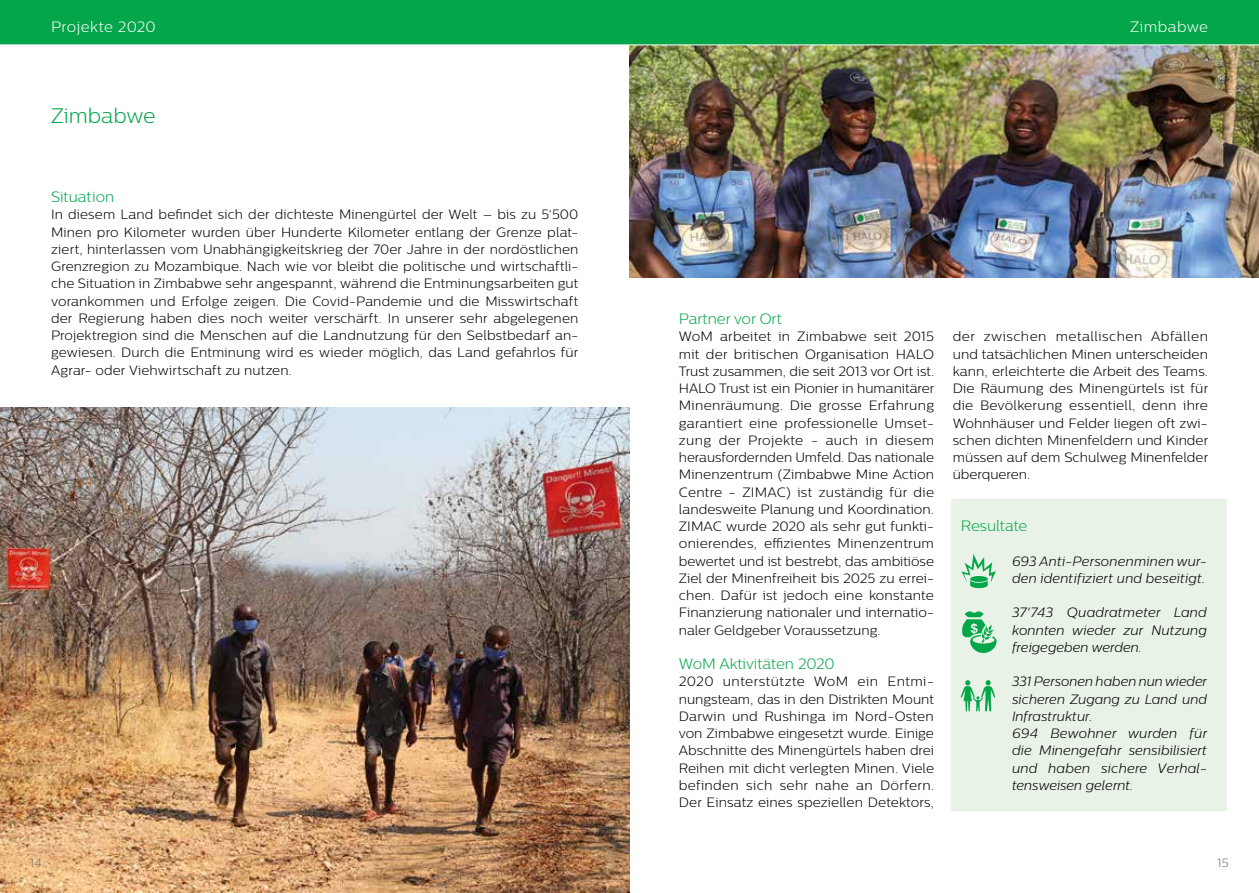
<style>
.page{position:relative;width:1259px;height:893px;background:#fff}
.page>*{position:absolute;margin:0;border:0;box-sizing:border-box;transform-origin:0 0}
.t1{font:300 21px "Centrale Sans";color:#04a64a}
.t2{font:300 15px "Centrale Sans";color:#04a64a}
.t3{font:300 15px "Centrale Sans";letter-spacing:.03em;color:#fff}
.t4{font:300 13.5px/17.2px "Centrale Sans";letter-spacing:.005em;color:#000;text-align:justify}
.t5{font:italic 300 13.5px/17.2px "Centrale Sans";letter-spacing:.005em;color:#000}
.t6{font:300 12px "Centrale Sans";color:#797765}
</style>
<div class="page">
<div style="left:951px;top:500px;width:275px;height:311px;background:#e8f2e6"></div>
<svg style="left:962px;top:611px;width:34px;height:42px"></svg>
<svg style="left:960px;top:680px;width:35px;height:31px"></svg>
<svg style="left:961px;top:554px;width:35px;height:34px"></svg>
<img style="left:629px;top:45px;width:630px;height:232px">
<img style="left:0;top:407px;width:629px;height:486px">
<div style="left:0;top:0;width:1259px;height:45px;background:#04a64a"></div>
<p class="t3" style="left:51px;top:19px;width:106px">Projekte 2020</p>
<p class="t3" style="left:1130px;top:19px;width:79px">Zimbabwe</p>
<h1 class="t1" style="left:51px;top:103px;width:106px">Zimbabwe</h1>
<p class="t2" style="left:51px;top:188px;width:65px">Situation</p>
<p class="t4" style="left:51px;top:206px;width:529px">In diesem Land befindet sich der dichteste Minengürtel der Welt – bis zu 5‘500<br>Minen pro Kilometer wurden über Hunderte Kilometer entlang der Grenze plat&shy;ziert, hinterlassen vom Unabhängigkeitskrieg der 70er Jahre in der nordöstlichen Grenzregion zu Mozambique. Nach wie vor bleibt die politische und wirtschaftli&shy;che Situation in Zimbabwe sehr angespannt, während die Entminungsarbeiten gut vorankommen und Erfolge zeigen. Die Covid-Pandemie und die Misswirtschaft der Regierung haben dies noch weiter verschärft. In unserer sehr abgelegenen Projektregion sind die Menschen auf die Landnutzung für den Selbstbedarf an&shy;gewiesen. Durch die Entminung wird es wieder möglich, das Land gefahrlos für Agrar- oder Viehwirtschaft zu nutzen.</p>
<p class="t2" style="left:679px;top:310px;width:104px">Partner vor Ort</p>
<p class="t4" style="left:679px;top:328px;width:257px">WoM arbeitet in Zimbabwe seit 2015 mit der britischen Organisation HALO Trust zusammen, die seit 2013 vor Ort ist.<br>HALO Trust ist ein Pionier in humanitärer Minenräumung. Die grosse Erfahrung garantiert eine professionelle Umset&shy;zung der Projekte - auch in diesem herausfordernden Umfeld. Das nationale Minenzentrum (Zimbabwe Mine Action Centre - ZIMAC) ist zuständig für die landesweite Planung und Koordination.<br>ZIMAC wurde 2020 als sehr gut funkti&shy;onierendes, effizientes Minenzentrum bewertet und ist bestrebt, das ambitiöse Ziel der Minenfreiheit bis 2025 zu errei&shy;chen. Dafür ist jedoch eine konstante Finanzierung nationaler und internatio&shy;naler Geldgeber Voraussetzung.</p>
<p class="t2" style="left:679px;top:655px;width:158px">WoM Aktivitäten 2020</p>
<p class="t4" style="left:679px;top:673px;width:257px">2020 unterstützte WoM ein Entmi&shy;nungsteam, das in den Distrikten Mount Darwin und Rushinga im Nord-Osten von Zimbabwe eingesetzt wurde. Einige Abschnitte des Minengürtels haben drei Reihen mit dicht verlegten Minen. Viele befinden sich sehr nahe an Dörfern.<br>Der Einsatz eines speziellen Detektors,</p>
<p class="t4" style="left:952px;top:328px;width:257px">der zwischen metallischen Abfällen und tatsächlichen Minen unterscheiden kann, erleichterte die Arbeit des Teams.<br>Die Räumung des Minengürtels ist für die Bevölkerung essentiell, denn ihre Wohnhäuser und Felder liegen oft zwi&shy;schen dichten Minenfeldern und Kinder müssen auf dem Schulweg Minenfelder überqueren.</p>
<p class="t2" style="left:961px;top:517px;width:68px">Resultate</p>
<p class="t5" style="left:1012px;top:552px;width:196px">693 Anti-Personenminen wur&shy;den identifiziert und beseitigt.</p>
<p class="t5" style="left:1012px;top:604px;width:196px;text-align:justify">37'743 Quadratmeter Land konnten wieder zur Nutzung freigegeben werden.</p>
<p class="t5" style="left:1012px;top:673px;width:197px">331 Personen haben nun wieder sicheren Zugang zu Land und<br>Infrastruktur.<br>694 Bewohner wurden für die Minengefahr sensibilisiert und haben sichere Verhal&shy;tensweisen gelernt.</p>
<p class="t6" style="left:30px;top:856px;width:13px">14</p>
<p class="t6" style="left:1217px;top:856px;width:13px">15</p>
</div>
